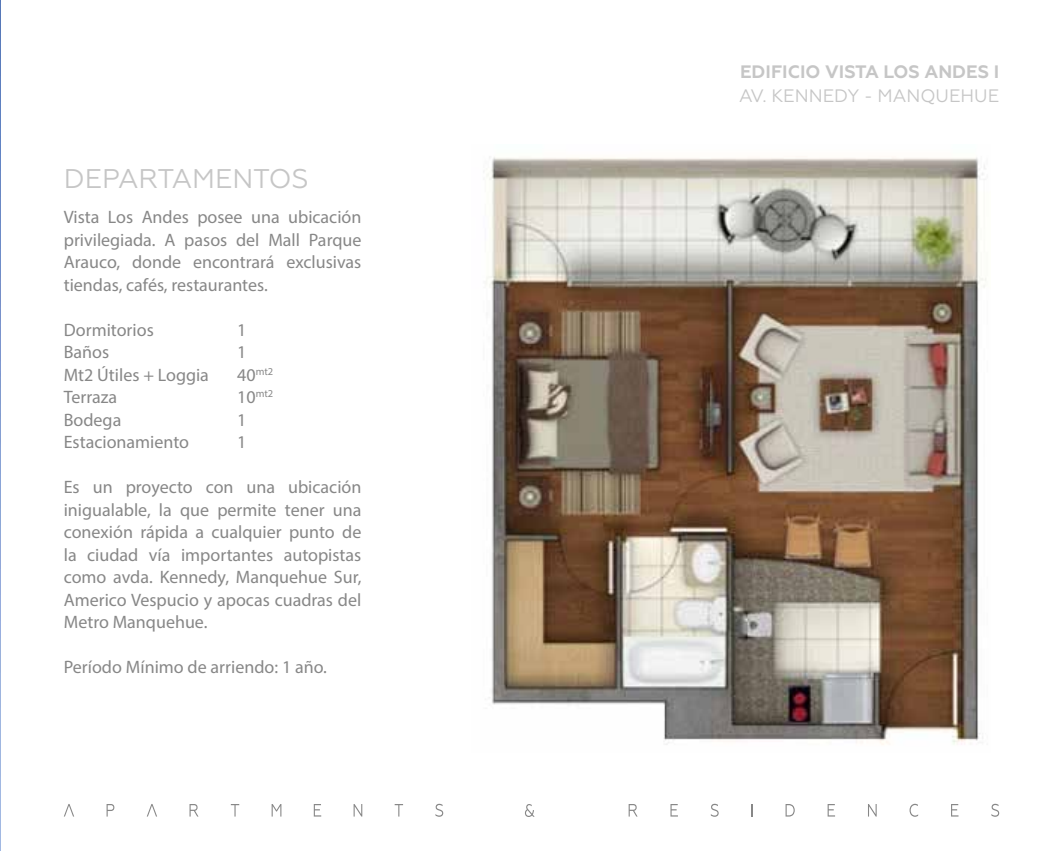
<style>
.page{position:relative;width:1063px;height:851px;background:#fff}
.page>*{position:absolute;margin:0;border:0;box-sizing:border-box;transform-origin:0 0}
.t1{font:27px "Geometria";color:#c6c6c6}
.t2{font:18px/22.5px "Myriad Pro";color:#878787;text-align:justify}
.t3{font:700 18px "Geometria";color:#c6c6c6}
.t4{font:18px "Geometria";color:#c6c6c6}
.t5{font:10.5px "Myriad Pro";color:#878787}
.s1{font-size:18px}
</style>
<div class="page">
<svg style="left:525px;top:804px;width:9px;height:12px"></svg>
<svg style="left:107px;top:804px;width:7px;height:12px"></svg>
<svg style="left:190px;top:804px;width:8px;height:12px"></svg>
<svg style="left:231px;top:804px;width:8px;height:12px"></svg>
<svg style="left:272px;top:804px;width:9px;height:12px"></svg>
<svg style="left:314px;top:804px;width:7px;height:12px"></svg>
<svg style="left:354px;top:804px;width:8px;height:12px"></svg>
<svg style="left:395px;top:804px;width:8px;height:12px"></svg>
<svg style="left:435px;top:803px;width:8px;height:13px"></svg>
<svg style="left:629px;top:804px;width:8px;height:12px"></svg>
<svg style="left:670px;top:804px;width:8px;height:12px"></svg>
<svg style="left:711px;top:803px;width:8px;height:13px"></svg>
<svg style="left:752px;top:804px;width:1px;height:12px"></svg>
<svg style="left:786px;top:804px;width:9px;height:12px"></svg>
<svg style="left:828px;top:804px;width:7px;height:12px"></svg>
<svg style="left:868px;top:804px;width:9px;height:12px"></svg>
<svg style="left:910px;top:803px;width:8px;height:13px"></svg>
<svg style="left:951px;top:804px;width:8px;height:12px"></svg>
<svg style="left:991px;top:803px;width:8px;height:13px"></svg>
<svg style="left:147px;top:804px;width:10px;height:12px"></svg>
<svg style="left:64px;top:804px;width:10px;height:12px"></svg>
<img style="left:483px;top:157px;width:503px;height:588px">
<img style="left:0;top:0;width:1px;height:850px">
<h1 class="t1" style="left:64px;top:163px;width:246px">DEPARTAMENTOS</h1>
<p class="t2" style="left:64px;top:205px;width:299px">Vista Los Andes posee una ubicación privilegiada. A pasos del Mall Parque Arauco, donde encontrará exclusivas tiendas, cafés, restaurantes.</p>
<p class="t2" style="left:64px;top:318px;width:92px">Dormitorios</p>
<p class="t2" style="left:237px;top:318px;width:11px">1</p>
<p class="t2" style="left:64px;top:340px;width:47px">Baños</p>
<p class="t2" style="left:237px;top:340px;width:11px">1</p>
<p class="t2" style="left:64px;top:363px;width:147px">Mt2 Útiles + Loggia</p>
<p class="t5" style="left:237px;top:364px;width:38px"><span class="s1">40</span>mt2</p>
<p class="t2" style="left:64px;top:385px;width:55px">Terraza</p>
<p class="t5" style="left:237px;top:387px;width:38px"><span class="s1">10</span>mt2</p>
<p class="t2" style="left:64px;top:408px;width:59px">Bodega</p>
<p class="t2" style="left:237px;top:408px;width:11px">1</p>
<p class="t2" style="left:64px;top:430px;width:127px">Estacionamiento</p>
<p class="t2" style="left:237px;top:430px;width:11px">1</p>
<p class="t2" style="left:64px;top:475px;width:299px">Es un proyecto con una ubicación inigualable, la que permite tener una conexión rápida a cualquier punto de la ciudad vía importantes autopistas como avda. Kennedy, Manquehue Sur, Americo Vespucio y apocas cuadras del Metro Manquehue.</p>
<p class="t2" style="left:64px;top:655px;width:265px">Período Mínimo de arriendo: 1 año.</p>
<p class="t3" style="left:740px;top:61px;width:261px">EDIFICIO VISTA LOS ANDES I</p>
<p class="t4" style="left:739px;top:85px;width:262px">AV. KENNEDY - MANQUEHUE</p>
</div>
